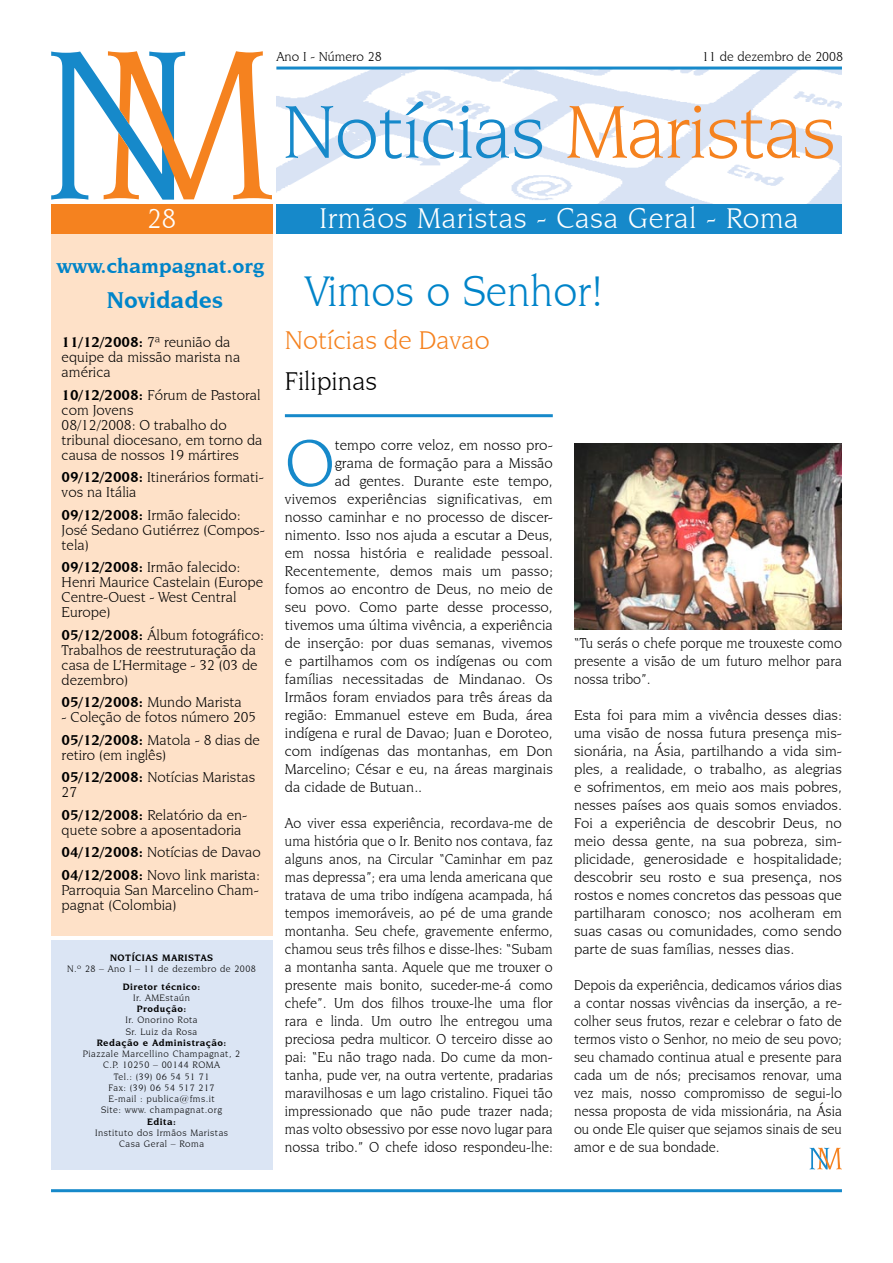
<style>
.page{position:relative;width:893px;height:1263px;background:#fff}
.page>*{position:absolute;margin:0;border:0;box-sizing:border-box;transform-origin:0 0}
.t1{font:79.5px "Novarese IT Cby BT";letter-spacing:-.015em;color:#1689ca}
.t2{font:70.05px "Novarese IT Cby BT";color:#1689ca}
.t3{font:45px "Novarese IT Cby BT";color:#0084c9;scale:.96 1}
.t4{font:30px "Novarese IT Cby BT";letter-spacing:.02em;color:#fff}
.t5{font:28.5px "Novarese IT Cby BT";color:#fff}
.t6{font:27px "Novarese IT Cby BT";color:#f5821f}
.t7{font:27px "Novarese IT Cby BT";color:#000}
.t8{font:700 24px "Novarese IT Cby BT";color:#0085ca}
.t9{font:700 21px "Novarese IT Cby BT";color:#0084c9}
.t10{font:15px/15px "Novarese IT Cby BT";color:#000}
.t11{font:15px/18px "Novarese IT Cby BT";color:#000;text-align:justify;scale:.95 1}
.t12{font:13.5px "Novarese IT Cby BT";color:#000}
.t13{font:9.75px/11.2px "Novarese IT Cby BT";letter-spacing:.05em;color:#000;text-align:center}
.t14{font:700 9.75px "Novarese IT Cby BT";letter-spacing:.05em;color:#000}
.s1{color:#f5821f}
.s2{font-weight:700}
</style>
<div class="page">
<img style="left:276px;top:70px;width:566px;height:134px">
<hr style="left:276px;top:67px;width:566px;height:3px;background:#1689ca">
<div style="left:276px;top:204px;width:566px;height:30px;background:#1689ca"></div>
<svg style="left:51px;top:51px;width:221px;height:149px"></svg>
<hr style="left:51px;top:1189px;width:791px;height:3px;background:#1689ca">
<div style="left:51px;top:234px;width:221px;height:701px;background:#fee1c8"></div>
<div style="left:51px;top:940px;width:221px;height:229px;background:#dbe5f4"></div>
<div style="left:51px;top:204px;width:221px;height:30px;background:#f5821f"></div>
<svg style="left:810px;top:1148px;width:32px;height:21px"></svg>
<hr style="left:285px;top:414px;width:268px;height:3px;background:#1689ca">
<img style="left:574px;top:443px;width:268px;height:186px">
<p class="t12" style="left:276px;top:49px;width:107px">Ano I - Número 28</p>
<p class="t12" style="left:702px;top:49px;width:142px">11 de dezembro de 2008</p>
<h1 class="t1" style="left:282px;top:85px;width:555px">Notícias <span class="s1">Maristas</span></h1>
<h3 class="t5" style="left:147px;top:202px;width:30px">28</h3>
<h3 class="t9" style="left:57px;top:253px;width:209px">www.champagnat.org</h3>
<h3 class="t8" style="left:107px;top:285px;width:118px">Novidades</h3>
<p class="t10" style="left:62px;top:335px;width:180px"><span class="s2">11/12/2008:</span> 7ª reunião da equipe da missão marista na américa</p>
<p class="t10" style="left:62px;top:387px;width:202px"><span class="s2">10/12/2008:</span> Fórum de Pastoral com Jovens<br>08/12/2008: O trabalho do tribunal diocesano, em torno da causa de nossos 19 mártires</p>
<p class="t10" style="left:62px;top:470px;width:204px"><span class="s2">09/12/2008:</span> Itinerários formati&shy;vos na Itália</p>
<p class="t10" style="left:62px;top:507px;width:205px"><span class="s2">09/12/2008:</span> Irmão falecido:<br>José Sedano Gutiérrez (Compos&shy;tela)</p>
<p class="t10" style="left:62px;top:560px;width:203px"><span class="s2">09/12/2008:</span> Irmão falecido:<br>Henri Maurice Castelain (Europe<br>Centre-Ouest - West Central<br>Europe)</p>
<p class="t10" style="left:62px;top:627px;width:204px"><span class="s2">05/12/2008:</span> Álbum fotográfico:<br>Trabalhos de reestruturação da casa de L’Hermitage - 32 (03 de dezembro)</p>
<p class="t10" style="left:62px;top:695px;width:182px"><span class="s2">05/12/2008:</span> Mundo Marista</p>
<p class="t10" style="left:62px;top:706px;width:200px;line-height:22.5px">- Coleção de fotos número 205<br><span class="s2">05/12/2008:</span> Matola - 8 dias de</p>
<p class="t10" style="left:62px;top:743px;width:195px;line-height:22.5px">retiro (em inglês)<br><span class="s2">05/12/2008:</span> Notícias Maristas</p>
<p class="t10" style="left:62px;top:781px;width:187px;line-height:22.5px">27<br><span class="s2">05/12/2008:</span> Relatório da en-</p>
<p class="t10" style="left:62px;top:818px;width:201px;line-height:22.5px">quete sobre a aposentadoria<br><span class="s2">04/12/2008:</span> Notícias de Davao<br><span class="s2">04/12/2008:</span> Novo link marista:</p>
<p class="t10" style="left:62px;top:882px;width:199px">Parroquia San Marcelino Cham&shy;pagnat (Colombia)</p>
<p class="t14" style="left:110px;top:952px;width:104px">notíciaS MARISTAS</p>
<p class="t13" style="left:67px;top:963px;width:190px">N.º 28 – Ano I – 11 de dezembro de 2008</p>
<p class="t14" style="left:123px;top:980px;width:79px">Diretor técnico:</p>
<p class="t13" style="left:133px;top:992px;width:58px">Ir. AMEstaún</p>
<p class="t14" style="left:137px;top:1003px;width:51px">Produção:</p>
<p class="t13" style="left:125px;top:1014px;width:74px;text-align:left">Ir. Onorino Rota<br>Sr. Luiz da Rosa</p>
<p class="t14" style="left:97px;top:1036px;width:131px">Redação e Administração:</p>
<p class="t13" style="left:83px;top:1048px;width:159px">Piazzale Marcellino Champagnat, 2<br>C.P. 10250 – 00144 ROMA<br>Tel.: (39) 06 54 51 71<br>Fax: (39) 06 54 517 217<br>E-mail : publica@fms.it<br>Site: www. champagnat.org</p>
<p class="t14" style="left:147px;top:1115px;width:30px">Edita:</p>
<p class="t13" style="left:95px;top:1127px;width:135px">Instituto dos Irmãos Maristas<br>Casa Geral – Roma</p>
<h3 class="t4" style="left:320px;top:201px;width:481px">Irmãos Maristas - Casa Geral - Roma</h3>
<h3 class="t3" style="left:306px;top:265px;width:311px">Vimos o Senhor!</h3>
<h3 class="t6" style="left:285px;top:324px;width:206px">Notícias de Davao</h3>
<h3 class="t7" style="left:285px;top:366px;width:94px">Filipinas</h3>
<h2 class="t2" style="left:285px;top:422px;width:51px">O</h2>
<p class="t10" style="left:335px;top:437px;width:219px">tempo corre veloz, em nosso pro-</p>
<p class="t10" style="left:335px;top:455px;width:219px">grama de formação para a Missão</p>
<p class="t10" style="left:335px;top:473px;width:219px">ad gentes. Durante este tempo,</p>
<p class="t10" style="left:285px;top:491px;width:269px">vivemos experiências significativas, em</p>
<p class="t10" style="left:285px;top:509px;width:269px">nosso caminhar e no processo de discer-</p>
<p class="t10" style="left:285px;top:527px;width:269px">nimento. Isso nos ajuda a escutar a Deus,</p>
<p class="t10" style="left:285px;top:545px;width:269px">em nossa história e realidade pessoal.</p>
<p class="t10" style="left:285px;top:563px;width:269px">Recentemente, demos mais um passo;</p>
<p class="t10" style="left:285px;top:581px;width:269px">fomos ao encontro de Deus, no meio de</p>
<p class="t10" style="left:285px;top:599px;width:269px">seu povo. Como parte desse processo,</p>
<p class="t10" style="left:285px;top:617px;width:269px">tivemos uma última vivência, a experiência</p>
<p class="t10" style="left:285px;top:635px;width:269px">de inserção: por duas semanas, vivemos</p>
<p class="t10" style="left:285px;top:653px;width:269px">e partilhamos com os indígenas ou com</p>
<p class="t10" style="left:285px;top:671px;width:269px">famílias necessitadas de Mindanao. Os</p>
<p class="t10" style="left:285px;top:689px;width:269px">Irmãos foram enviados para três áreas da</p>
<p class="t10" style="left:285px;top:707px;width:269px">região: Emmanuel esteve em Buda, área</p>
<p class="t10" style="left:285px;top:725px;width:269px">indígena e rural de Davao; Juan e Doroteo,</p>
<p class="t10" style="left:285px;top:743px;width:269px">com indígenas das montanhas, em Don</p>
<p class="t10" style="left:285px;top:761px;width:269px">Marcelino; César e eu, na áreas marginais</p>
<p class="t10" style="left:285px;top:779px;width:139px">da cidade de Butuan..</p>
<p class="t11" style="left:285px;top:814px;width:284px">Ao viver essa experiência, recordava-me de uma história que o Ir. Benito nos contava, faz alguns anos, na Circular “Caminhar em paz mas depressa”; era uma lenda americana que tratava de uma tribo indígena acampada, há tempos imemoráveis, ao pé de uma grande montanha. Seu chefe, gravemente enfermo, chamou seus três filhos e disse-lhes: “Subam a montanha santa. Aquele que me trouxer o presente mais bonito, suceder-me-á como chefe”. Um dos filhos trouxe-lhe uma flor rara e linda. Um outro lhe entregou uma preciosa pedra multicor. O terceiro disse ao pai: “Eu não trago nada. Do cume da mon&shy;tanha, pude ver, na outra vertente, pradarias maravilhosas e um lago cristalino. Fiquei tão impressionado que não pude trazer nada; mas volto obsessivo por esse novo lugar para nossa tribo.” O chefe idoso respondeu-lhe:</p>
<p class="t11" style="left:574px;top:634px;width:283px">“Tu serás o chefe porque me trouxeste como presente a visão de um futuro melhor para nossa tribo”.</p>
<p class="t10" style="left:574px;top:706px;width:269px;line-height:18px;text-align:justify">Esta foi para mim a vivência desses dias: uma visão de nossa futura presença mis&shy;sionária, na Ásia, partilhando a vida sim&shy;ples, a realidade, o trabalho, as alegrias e sofrimentos, em meio aos mais pobres, nesses países aos quais somos enviados.<br>Foi a experiência de descobrir Deus, no meio dessa gente, na sua pobreza, sim&shy;plicidade, generosidade e hospitalidade; descobrir seu rosto e sua presença, nos rostos e nomes concretos das pessoas que partilharam conosco; nos acolheram em suas casas ou comunidades, como sendo parte de suas famílias, nesses dias.</p>
<p class="t11" style="left:574px;top:976px;width:283px">Depois da experiência, dedicamos vários dias a contar nossas vivências da inserção, a re&shy;colher seus frutos, rezar e celebrar o fato de termos visto o Senhor, no meio de seu povo; seu chamado continua atual e presente para cada um de nós; precisamos renovar, uma vez mais, nosso compromisso de segui-lo nessa proposta de vida missionária, na Ásia ou onde Ele quiser que sejamos sinais de seu amor e de sua bondade.</p>
</div>
